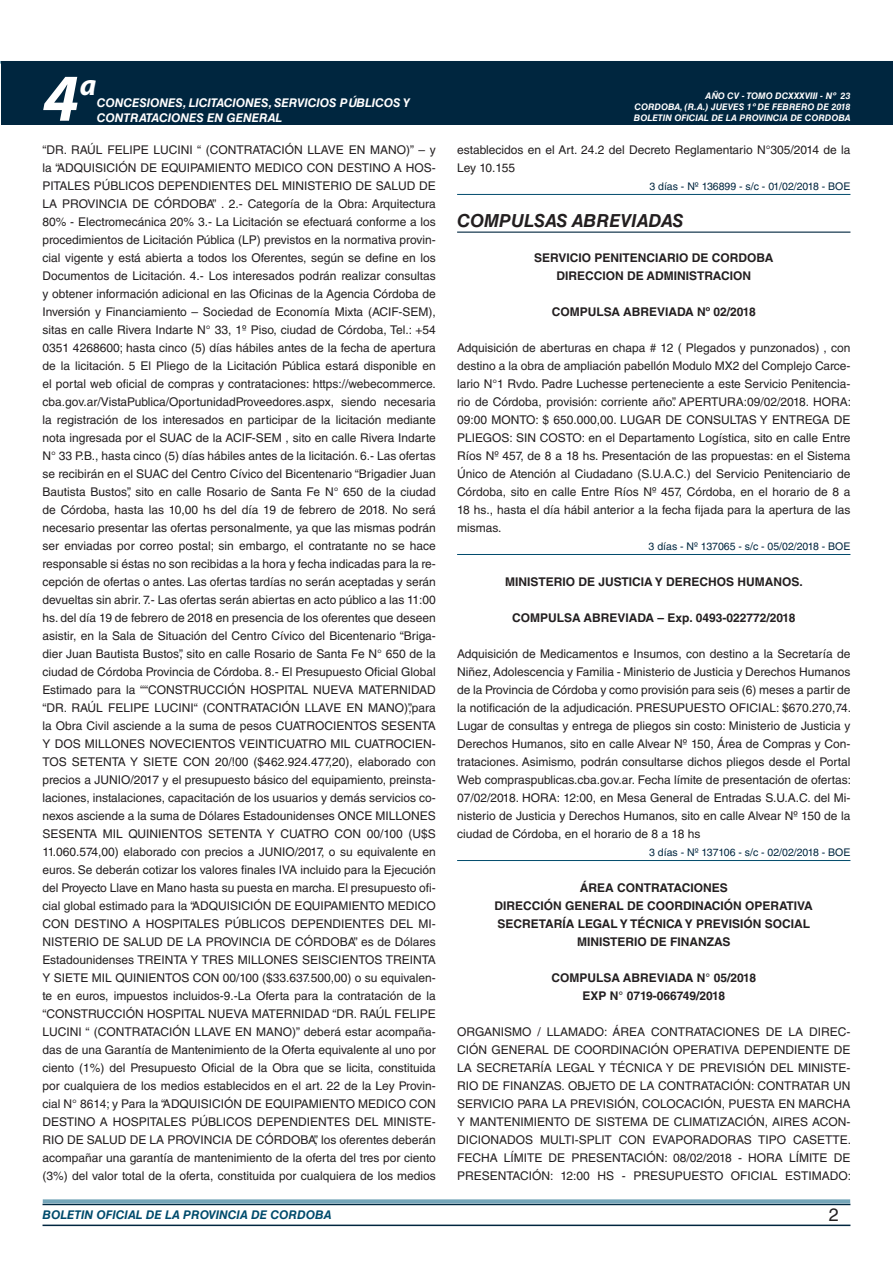
<style>
.page{position:relative;width:893px;height:1263px;background:#fff}
.page>*{position:absolute;margin:0;border:0;box-sizing:border-box;transform-origin:0 0}
.t1{font:italic 700 67.5px "Myriad Pro";color:#fff}
.t2{font:italic 700 30px "Myriad Pro";color:#fff}
.NOMBRE_DE_MINISTERIO{font:italic 700 18px "Helvetica LT Std";color:#231f20}
.t3{font:18px "Helvetica LT Std";color:#231f20}
.TEXTO_BASE{font:12px/18px "Helvetica LT Std";color:#231f20;text-align:justify}
.RESUELVE{font:700 12px "Helvetica LT Std";color:#231f20}
.t4{font:italic 700 12px/14.4px "Helvetica LT Std";color:#fff}
.t5{font:italic 700 12px "Helvetica LT Std";color:#004b6c}
.FECHA_DE_PUBLICACIÓN{font:10.5px "Helvetica LT Std";color:#00263f}
.t6{font:italic 700 9px/10.8px "Helvetica LT Std";color:#fff;text-align:right}
</style>
<div class="page">
<hr style="left:43px;top:1224px;width:807px;height:2px;background:#00263f">
<div style="left:42px;top:1198px;width:809px;height:8px;background:#fff;opacity:.75"></div>
<div style="left:1px;top:61px;width:892px;height:64px;background:#00263f"></div>
<hr style="left:457px;top:194px;width:393px;height:1px;background:#004b6c">
<hr style="left:457px;top:232px;width:393px;height:1px;background:#00263f">
<hr style="left:457px;top:554px;width:393px;height:1px;background:#004b6c">
<hr style="left:457px;top:860px;width:393px;height:1px;background:#004b6c">
<h1 class="t1" style="left:43px;top:54px;width:38px">4</h1>
<h2 class="t2" style="left:80px;top:66px;width:18px">a</h2>
<p class="t6" style="left:635px;top:91px;width:217px">AÑO CV - TOMO DCXXXVIII - Nº 23<br>CORDOBA, (R.A.) JUEVES 1º DE FEBRERO DE 2018</p>
<p class="t4" style="left:97px;top:96px;width:315px">CONCESIONES, LICITACIONES, SERVICIOS PÚBLICOS Y<br>CONTRATACIONES EN GENERAL</p>
<p class="TEXTO_BASE" style="left:43px;top:141px;width:395px">“DR. RAÚL FELIPE LUCINI “ (CONTRATACIÓN LLAVE EN MANO)” – y la “ADQUISICIÓN DE EQUIPAMIENTO MEDICO CON DESTINO A HOS-PITALES PÚBLICOS DEPENDIENTES DEL MINISTERIO DE SALUD DE LA PROVINCIA DE CÓRDOBA” . 2.- Categoría de la Obra: Arquitectura 80% - Electromecánica 20% 3.- La Licitación se efectuará conforme a los procedimientos de Licitación Pública (LP) previstos en la normativa provin&shy;cial vigente y está abierta a todos los Oferentes, según se define en los Documentos de Licitación. 4.- Los interesados podrán realizar consultas y obtener información adicional en las Oficinas de la Agencia Córdoba de Inversión y Financiamiento – Sociedad de Economía Mixta (ACIF-SEM), sitas en calle Rivera Indarte N° 33, 1º Piso, ciudad de Córdoba, Tel.: +54<br>0351 4268600; hasta cinco (5) días hábiles antes de la fecha de apertura de la licitación. 5 El Pliego de la Licitación Pública estará disponible en el portal web oficial de compras y contrataciones: https://webecommerce. cba.gov.ar/VistaPublica/OportunidadProveedores.aspx, siendo necesaria la registración de los interesados en participar de la licitación mediante nota ingresada por el SUAC de la ACIF-SEM , sito en calle Rivera Indarte N° 33 P.B., hasta cinco (5) días hábiles antes de la licitación. 6.- Las ofertas se recibirán en el SUAC del Centro Cívico del Bicentenario “Brigadier Juan Bautista Bustos”, sito en calle Rosario de Santa Fe N° 650 de la ciudad de Córdoba, hasta las 10,00 hs del día 19 de febrero de 2018. No será necesario presentar las ofertas personalmente, ya que las mismas podrán ser enviadas por correo postal; sin embargo, el contratante no se hace responsable si éstas no son recibidas a la hora y fecha indicadas para la re&shy;cepción de ofertas o antes. Las ofertas tardías no serán aceptadas y serán devueltas sin abrir. 7.- Las ofertas serán abiertas en acto público a las 11:00 hs. del día 19 de febrero de 2018 en presencia de los oferentes que deseen asistir, en la Sala de Situación del Centro Cívico del Bicentenario “Briga&shy;dier Juan Bautista Bustos”, sito en calle Rosario de Santa Fe N° 650 de la ciudad de Córdoba Provincia de Córdoba. 8.- El Presupuesto Oficial Global Estimado para la ““CONSTRUCCIÓN HOSPITAL NUEVA MATERNIDAD “DR. RAÚL FELIPE LUCINI“ (CONTRATACIÓN LLAVE EN MANO)”,para la Obra Civil asciende a la suma de pesos CUATROCIENTOS SESENTA Y DOS MILLONES NOVECIENTOS VEINTICUATRO MIL CUATROCIEN-TOS SETENTA Y SIETE CON 20/!00 ($462.924.477,20), elaborado con precios a JUNIO/2017 y el presupuesto básico del equipamiento, preinsta&shy;laciones, instalaciones, capacitación de los usuarios y demás servicios co&shy;nexos asciende a la suma de Dólares Estadounidenses ONCE MILLONES SESENTA MIL QUINIENTOS SETENTA Y CUATRO CON 00/100 (U$S 11.060.574,00) elaborado con precios a JUNIO/2017, o su equivalente en euros. Se deberán cotizar los valores finales IVA incluido para la Ejecución del Proyecto Llave en Mano hasta su puesta en marcha. El presupuesto ofi&shy;cial global estimado para la “ADQUISICIÓN DE EQUIPAMIENTO MEDICO CON DESTINO A HOSPITALES PÚBLICOS DEPENDIENTES DEL MI-NISTERIO DE SALUD DE LA PROVINCIA DE CÓRDOBA” es de Dólares Estadounidenses TREINTA Y TRES MILLONES SEISCIENTOS TREINTA Y SIETE MIL QUINIENTOS CON 00/100 ($33.637.500,00) o su equivalen&shy;te en euros, impuestos incluidos-9.-La Oferta para la contratación de la “CONSTRUCCIÓN HOSPITAL NUEVA MATERNIDAD “DR. RAÚL FELIPE LUCINI “ (CONTRATACIÓN LLAVE EN MANO)” deberá estar acompaña&shy;das de una Garantía de Mantenimiento de la Oferta equivalente al uno por ciento (1%) del Presupuesto Oficial de la Obra que se licita, constituida por cualquiera de los medios establecidos en el art. 22 de la Ley Provin&shy;cial N° 8614; y Para la “ADQUISICIÓN DE EQUIPAMIENTO MEDICO CON DESTINO A HOSPITALES PÚBLICOS DEPENDIENTES DEL MINISTE-RIO DE SALUD DE LA PROVINCIA DE CÓRDOBA”, los oferentes deberán acompañar una garantía de mantenimiento de la oferta del tres por ciento (3%) del valor total de la oferta, constituida por cualquiera de los medios</p>
<p class="TEXTO_BASE" style="left:457px;top:141px;width:395px">establecidos en el Art. 24.2 del Decreto Reglamentario N°305/2014 de la<br>Ley 10.155</p>
<p class="t6" style="left:634px;top:112px;width:218px">BOLETIN OFICIAL DE LA PROVINCIA DE CORDOBA</p>
<p class="FECHA_DE_PUBLICACIÓN" style="left:649px;top:180px;width:203px">3 días - Nº 136899 - s/c - 01/02/2018 - BOE</p>
<p class="NOMBRE_DE_MINISTERIO" style="left:457px;top:210px;width:228px">COMPULSAS ABREVIADAS</p>
<p class="RESUELVE" style="left:534px;top:250px;width:241px">SERVICIO PENITENCIARIO DE CORDOBA</p>
<p class="RESUELVE" style="left:557px;top:268px;width:196px">DIRECCION DE ADMINISTRACION</p>
<p class="RESUELVE" style="left:552px;top:304px;width:206px">COMPULSA ABREVIADA Nº 02/2018</p>
<p class="TEXTO_BASE" style="left:457px;top:339px;width:395px">Adquisición de aberturas en chapa # 12 ( Plegados y punzonados) , con destino a la obra de ampliación pabellón Modulo MX2 del Complejo Carce&shy;lario N°1 Rvdo. Padre Luchesse perteneciente a este Servicio Penitencia&shy;rio de Córdoba, provisión: corriente año”. APERTURA:09/02/2018. HORA:<br>09:00 MONTO: $ 650.000,00. LUGAR DE CONSULTAS Y ENTREGA DE PLIEGOS: SIN COSTO: en el Departamento Logística, sito en calle Entre Ríos Nº 457, de 8 a 18 hs. Presentación de las propuestas: en el Sistema Único de Atención al Ciudadano (S.U.A.C.) del Servicio Penitenciario de Córdoba, sito en calle Entre Ríos Nº 457, Córdoba, en el horario de 8 a 18 hs., hasta el día hábil anterior a la fecha fijada para la apertura de las mismas.</p>
<p class="FECHA_DE_PUBLICACIÓN" style="left:649px;top:540px;width:203px">3 días - Nº 137065 - s/c - 05/02/2018 - BOE</p>
<p class="RESUELVE" style="left:505px;top:574px;width:299px">MINISTERIO DE JUSTICIA Y DERECHOS HUMANOS.</p>
<p class="RESUELVE" style="left:512px;top:610px;width:285px">COMPULSA ABREVIADA – Exp. 0493-022772/2018</p>
<p class="TEXTO_BASE" style="left:457px;top:645px;width:396px">Adquisición de Medicamentos e Insumos, con destino a la Secretaría de Niñez, Adolescencia y Familia - Ministerio de Justicia y Derechos Humanos de la Provincia de Córdoba y como provisión para seis (6) meses a partir de la notificación de la adjudicación. PRESUPUESTO OFICIAL: $670.270,74.<br>Lugar de consultas y entrega de pliegos sin costo: Ministerio de Justicia y Derechos Humanos, sito en calle Alvear Nº 150, Área de Compras y Con&shy;trataciones. Asimismo, podrán consultarse dichos pliegos desde el Portal Web compraspublicas.cba.gov.ar. Fecha límite de presentación de ofertas:<br>07/02/2018. HORA: 12:00, en Mesa General de Entradas S.U.A.C. del Mi&shy;nisterio de Justicia y Derechos Humanos, sito en calle Alvear Nº 150 de la ciudad de Córdoba, en el horario de 8 a 18 hs</p>
<p class="FECHA_DE_PUBLICACIÓN" style="left:649px;top:846px;width:203px">3 días - Nº 137106 - s/c - 02/02/2018 - BOE</p>
<p class="RESUELVE" style="left:580px;top:880px;width:149px">ÁREA CONTRATACIONES</p>
<p class="RESUELVE" style="left:495px;top:898px;width:320px">DIRECCIÓN GENERAL DE COORDINACIÓN OPERATIVA</p>
<p class="RESUELVE" style="left:497px;top:916px;width:314px">SECRETARÍA LEGAL Y TÉCNICA Y PREVISIÓN SOCIAL</p>
<p class="RESUELVE" style="left:577px;top:934px;width:155px">MINISTERIO DE FINANZAS</p>
<p class="RESUELVE" style="left:551px;top:970px;width:206px">COMPULSA ABREVIADA N° 05/2018</p>
<p class="RESUELVE" style="left:582px;top:988px;width:144px">EXP N° 0719-066749/2018</p>
<p class="TEXTO_BASE" style="left:457px;top:1023px;width:396px">ORGANISMO / LLAMADO: ÁREA CONTRATACIONES DE LA DIREC-CIÓN GENERAL DE COORDINACIÓN OPERATIVA DEPENDIENTE DE LA SECRETARÍA LEGAL Y TÉCNICA Y DE PREVISIÓN DEL MINISTE-RIO DE FINANZAS. OBJETO DE LA CONTRATACIÓN: CONTRATAR UN SERVICIO PARA LA PREVISIÓN, COLOCACIÓN, PUESTA EN MARCHA Y MANTENIMIENTO DE SISTEMA DE CLIMATIZACIÓN, AIRES ACON-DICIONADOS MULTI-SPLIT CON EVAPORADORAS TIPO CASETTE.<br>FECHA LÍMITE DE PRESENTACIÓN: 08/02/2018 - HORA LÍMITE DE PRESENTACIÓN: 12:00 HS - PRESUPUESTO OFICIAL ESTIMADO:</p>
<p class="t5" style="left:43px;top:1208px;width:290px">BOLETIN OFICIAL DE LA PROVINCIA DE CORDOBA</p>
<p class="t3" style="left:829px;top:1204px;width:12px">2</p>
</div>
